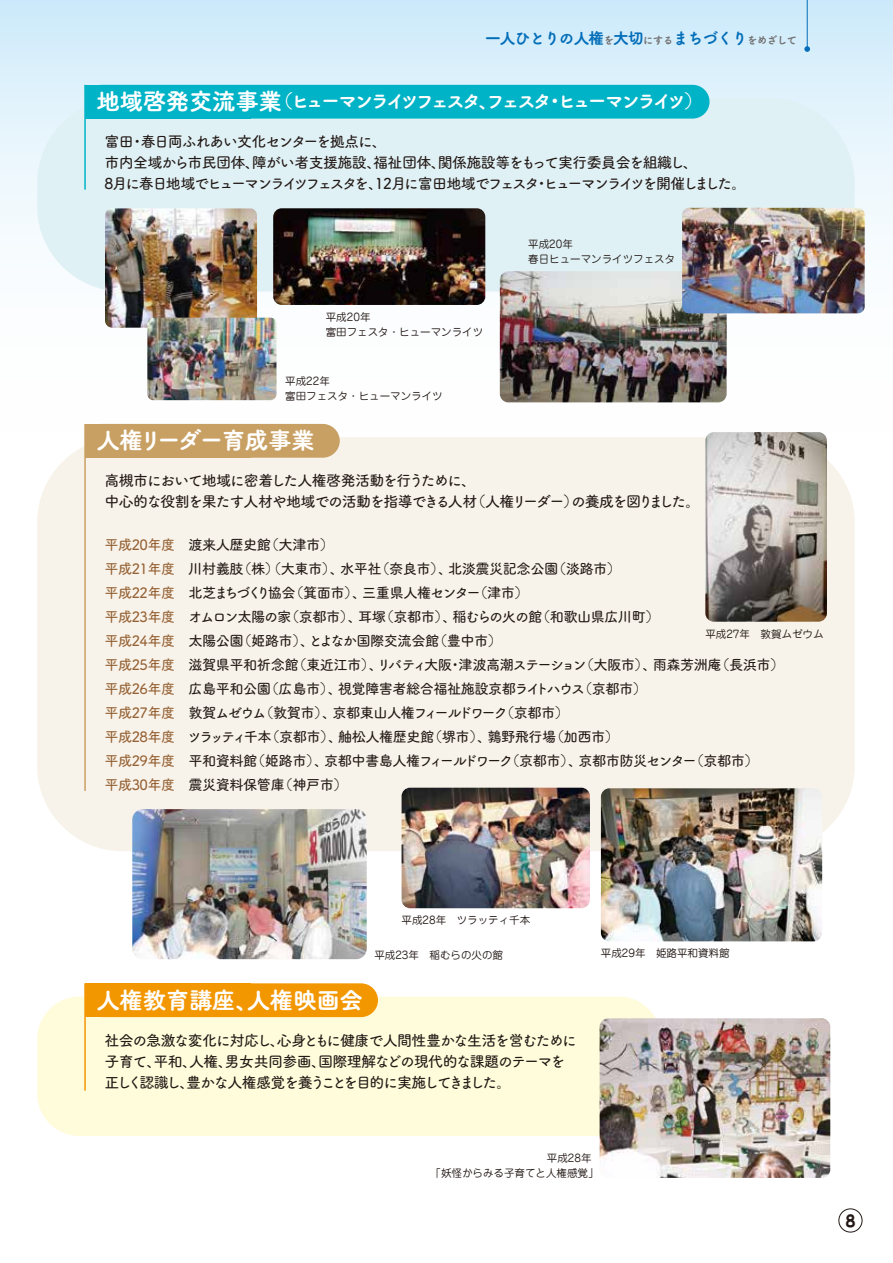
<style>
.page{position:relative;width:893px;height:1263px;background:#fff}
.page>*{position:absolute;margin:0;border:0;box-sizing:border-box;transform-origin:0 0}
.t1{font:23.7px "Tsuku A Rd Gothic Std E";letter-spacing:-.02em;color:#fff}
.t2{font:23.7px "Tsuku A Rd Gothic Std E";letter-spacing:-.07em;color:#fff}
.t3{font:18.9px "Tsuku A Rd Gothic Std E";letter-spacing:-.16em;color:#fff}
.t4{font:700 16.65px "Comic Sans MS";color:#221815}
.t5{font:15.75px "Tsuku A Rd Gothic Std E";letter-spacing:-.06em;color:#036eb8}
.t6{font:15px/21px "Tsuku A Rd Gothic Std D";letter-spacing:-.08em;color:#221815}
.t7{font:14.25px/24px "Tsuku A Rd Gothic Std D";letter-spacing:-.04em;color:#221815}
.t8{font:10.5px/15px "Jun 201 Pro";color:#221815}
.s1{font-size:10.65px;color:#727171}
.s2{font-size:23.7px}
.s3{color:#956134}
</style>
<div class="page">
<img style="left:0;top:0;width:893px;height:1233px">
<div style="left:37px;top:98px;width:818px;height:193px;background:#e0f1f5;border-radius:85px"></div>
<div style="left:37px;top:437px;width:818px;height:414px;background:#f8f3ea;border-radius:85px"></div>
<div style="left:37px;top:996px;width:624px;height:140px;background:#fffcdb;border-radius:43px"></div>
<hr style="left:807px;top:0;width:1px;height:49px;background:#036eb8">
<svg style="left:804px;top:46px;width:6px;height:6px"></svg>
<hr style="left:84px;top:85px;width:2px;height:105px;background:#00b3c6">
<div style="left:85px;top:85px;width:624px;height:34px;background:#00b3c6;border-radius:17px"></div>
<div style="left:85px;top:85px;width:165px;height:34px;background:#00b3c6"></div>
<hr style="left:84px;top:424px;width:2px;height:367px;background:#c9a063">
<div style="left:85px;top:424px;width:255px;height:34px;background:#c9a063;border-radius:17px"></div>
<div style="left:85px;top:424px;width:165px;height:34px;background:#c9a063"></div>
<img style="left:273px;top:208px;width:212px;height:97px">
<img style="left:105px;top:208px;width:152px;height:120px">
<img style="left:500px;top:271px;width:227px;height:131px">
<img style="left:601px;top:788px;width:221px;height:153px">
<img style="left:600px;top:1018px;width:230px;height:160px">
<img style="left:402px;top:788px;width:188px;height:120px">
<img style="left:132px;top:809px;width:235px;height:150px">
<img style="left:705px;top:432px;width:122px;height:190px">
<hr style="left:84px;top:983px;width:2px;height:108px;background:#f39700">
<div style="left:85px;top:983px;width:293px;height:34px;background:#f39700;border-radius:17px"></div>
<div style="left:85px;top:983px;width:165px;height:34px;background:#f39700"></div>
<img style="left:682px;top:208px;width:183px;height:105px">
<img style="left:147px;top:318px;width:129px;height:82px">
<div style="left:839px;top:1209px;width:23px;height:23px;background:#fff;border-radius:50%"></div>
<div style="left:838px;top:1208px;width:24px;height:24px;border:1px solid #221815;border-radius:50%"></div>
<p class="t5" style="left:485px;top:26px;width:314px">一人ひとりの人権<span class="s1">を</span>大切<span class="s1">にする</span>まちづくり<span class="s1">をめざして</span></p>
<h2 class="t3" style="left:96px;top:86px;width:608px"><span class="s2">地域啓発交流事業</span>（ヒューマンライツフェスタ、フェスタ・ヒューマンライツ）</h2>
<p class="t6" style="left:104px;top:130px;width:643px">富田・春日両ふれあい文化センターを拠点に、<br>市内全域から市民団体、障がい者支援施設、福祉団体、関係施設等をもって実行委員会を組織し、<br>8月に春日地域でヒューマンライツフェスタを、12月に富田地域でフェスタ・ヒューマンライツを開催しました。</p>
<p class="t8" style="left:326px;top:308px;width:159px">平成20年<br>富田フェスタ・ヒューマンライツ</p>
<p class="t8" style="left:285px;top:373px;width:159px">平成22年<br>富田フェスタ・ヒューマンライツ</p>
<p class="t8" style="left:528px;top:235px;width:148px">平成20年<br>春日ヒューマンライツフェスタ</p>
<h1 class="t2" style="left:96px;top:422px;width:220px">人権リーダー育成事業</h1>
<p class="t6" style="left:104px;top:469px;width:598px">高槻市において地域に密着した人権啓発活動を行うために、<br>中心的な役割を果たす人材や地域での活動を指導できる人材（人権リーダー）の養成を図りました。</p>
<p class="t7" style="left:104px;top:532px;width:681px"><span class="s3">平成20年度</span>　渡来人歴史館（大津市）<br><span class="s3">平成21年度</span>　川村義肢（株）（大東市）、水平社（奈良市）、北淡震災記念公園（淡路市）<br><span class="s3">平成22年度</span>　北芝まちづくり協会（箕面市）、三重県人権センター（津市）<br><span class="s3">平成23年度</span>　オムロン太陽の家（京都市）、耳塚（京都市）、稲むらの火の館（和歌山県広川町）<br><span class="s3">平成24年度</span>　太陽公園（姫路市）、とよなか国際交流会館（豊中市）<br><span class="s3">平成25年度</span>　滋賀県平和祈念館（東近江市）、リバティ大阪・津波高潮ステーション（大阪市）、雨森芳洲庵（長浜市）<span class="s3">平成26年度</span>　広島平和公園（広島市）、視覚障害者総合福祉施設京都ライトハウス（京都市）<br><span class="s3">平成27年度</span>　敦賀ムゼウム（敦賀市）、京都東山人権フィールドワーク（京都市）<br><span class="s3">平成28年度</span>　ツラッティ千本（京都市）、舳松人権歴史館（堺市）、鶉野飛行場（加西市）　<br><span class="s3">平成29年度</span>　平和資料館（姫路市）、京都中書島人権フィールドワーク（京都市）、京都市防災センター（京都市）<br><span class="s3">平成30年度</span>　震災資料保管庫（神戸市）</p>
<p class="t8" style="left:705px;top:626px;width:120px">平成27年　敦賀ムゼウム</p>
<p class="t8" style="left:402px;top:911px;width:130px">平成28年　ツラッティ千本</p>
<p class="t8" style="left:374px;top:946px;width:130px">平成23年　稲むらの火の館</p>
<h1 class="t1" style="left:96px;top:981px;width:268px">人権教育講座、人権映画会</h1>
<p class="t6" style="left:104px;top:1029px;width:474px">社会の急激な変化に対応し、心身ともに健康で人間性豊かな生活を営むために子育て、平和、人権、男女共同参画、国際理解などの現代的な課題のテーマを正しく認識し、豊かな人権感覚を養うことを目的に実施してきました。</p>
<p class="t8" style="left:601px;top:944px;width:130px">平成29年　姫路平和資料館</p>
<p class="t8" style="left:431px;top:1149px;width:169px;text-indent:116px">平成28年「妖怪からみる子育てと人権感覚」</p>
<p class="t4" style="left:845px;top:1208px;width:12px">8</p>
</div>
